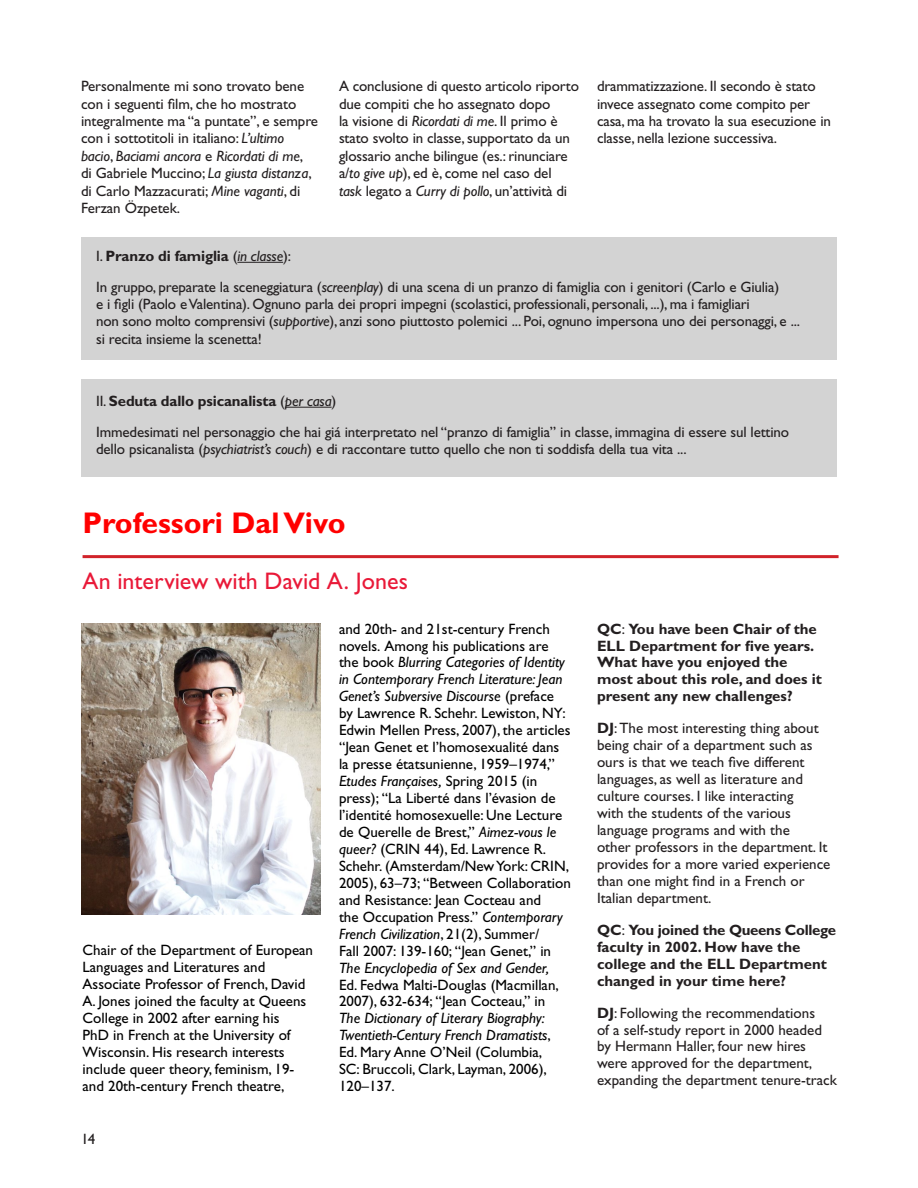
<style>
.page{position:relative;width:918px;height:1188px;background:#fff}
.page>*{position:absolute;margin:0;border:0;box-sizing:border-box;transform-origin:0 0}
.t1{font:700 30px "Gill Sans Std";color:#f00}
.t2{font:24px "Gill Sans Std";color:#e91938}
.t3{font:15px/17.4px "Gill Sans Std";letter-spacing:-.01em;color:#231f20}
.t4{font:15px/17px "Gill Sans Std";color:#000}
.t5{font:700 15px/17px "Gill Sans Std";color:#231f20}
.s1{font-style:italic}
.s2{font-weight:400}
.s3{font-weight:400;font-style:italic}
.s4{font-weight:700}
</style>
<div class="page">
<div style="left:81px;top:238px;width:756px;height:122px;background:#d3d3d3"></div>
<div style="left:81px;top:380px;width:756px;height:97px;background:#d3d3d3"></div>
<hr style="left:237px;top:262px;width:46px;height:1px;background:#231f20">
<hr style="left:285px;top:407px;width:47px;height:1px;background:#231f20">
<hr style="left:83px;top:555px;width:756px;height:3px;background:#d1232a">
<img style="left:81px;top:623px;width:240px;height:292px">
<p class="t3" style="left:81px;top:78px;width:239px">Personalmente mi sono trovato bene con i seguenti film, che ho mostrato integralmente ma “a puntate”, e sempre con i sottotitoli in italiano: <span class="s1">L’ultimo bacio</span>, <span class="s1">Baciami ancora</span> e <span class="s1">Ricordati di me</span>,<br>di Gabriele Muccino; <span class="s1">La giusta distanza</span>, di Carlo Mazzacurati; <span class="s1">Mine vaganti</span>, di Ferzan Özpetek.</p>
<p class="t3" style="left:339px;top:78px;width:242px">A conclusione di questo articolo riporto due compiti che ho assegnato dopo<br>la visione di <span class="s1">Ricordati di me</span>. Il primo è stato svolto in classe, supportato da un glossario anche bilingue (es.: rinunciare a/<span class="s1">to give up</span>), ed è, come nel caso del<br><span class="s1">task</span> legato a <span class="s1">Curry di pollo</span>, un’attività di</p>
<p class="t3" style="left:597px;top:78px;width:235px">drammatizzazione. Il secondo è stato invece assegnato come compito per casa, ma ha trovato la sua esecuzione in classe, nella lezione successiva.</p>
<p class="t5" style="left:96px;top:247px;width:197px"><span class="s2">I.</span> Pranzo di famiglia <span class="s2">(</span><span class="s3">in classe</span><span class="s2">):</span></p>
<p class="t3" style="left:96px;top:278px;width:706px">In gruppo, preparate la sceneggiatura (<span class="s1">screenplay</span>) di una scena di un pranzo di famiglia con i genitori (Carlo e Giulia)<br>e i figli (Paolo e Valentina). Ognuno parla dei propri impegni (scolastici, professionali, personali, ...), ma i famigliari<br>non sono molto comprensivi (<span class="s1">supportive</span>), anzi sono piuttosto polemici ... Poi, ognuno impersona uno dei personaggi, e ... si recita insieme la scenetta!</p>
<p class="t5" style="left:96px;top:392px;width:242px"><span class="s2">II.</span> Seduta dallo psicanalista <span class="s2">(</span><span class="s3">per casa</span><span class="s2">)</span></p>
<p class="t3" style="left:96px;top:423px;width:695px">Immedesimati nel personaggio che hai giá interpretato nel “pranzo di famiglia” in classe, immagina di essere sul lettino dello psicanalista (<span class="s1">psychiatrist’s couch</span>) e di raccontare tutto quello che non ti soddisfa della tua vita ...</p>
<p class="t1" style="left:83px;top:506px;width:265px">Professori Dal Vivo</p>
<p class="t2" style="left:83px;top:567px;width:327px">An interview with David A. Jones</p>
<p class="t4" style="left:83px;top:942px;width:232px">Chair of the Department of European Languages and Literatures and Associate Professor of French, David A. Jones joined the faculty at Queens College in 2002 after earning his<br>PhD in French at the University of Wisconsin. His research interests include queer theory, feminism, 19- and 20th-century French theatre,</p>
<p class="t3" style="left:81px;top:1131px;width:16px">14</p>
<p class="t4" style="left:339px;top:620px;width:233px">and 20th- and 21st-century French novels. Among his publications are the book <span class="s1">Blurring Categories of Identity in Contemporary French Literature: Jean Genet’s Subversive Discourse</span> (preface by Lawrence R. Schehr. Lewiston, NY:<br>Edwin Mellen Press, 2007), the articles “Jean Genet et l’homosexualité dans la presse étatsunienne, 1959–1974,” <span class="s1">Etudes Françaises,</span> Spring 2015 (in press); “La Liberté dans l’évasion de l’identité homosexuelle: Une Lecture de Querelle de Brest,” <span class="s1">Aimez-vous le queer?</span> (CRIN 44), Ed. Lawrence R.<br>Schehr. (Amsterdam/New York: CRIN, 2005), 63–73; “Between Collaboration and Resistance: Jean Cocteau and<br>the Occupation Press.” <span class="s1">Contemporary French Civilization</span>, 21(2), Summer/<br>Fall 2007: 139-160; “Jean Genet,” in <span class="s1">The Encyclopedia of Sex and Gender, </span>Ed. Fedwa Malti-Douglas (Macmillan, 2007), 632-634; “Jean Cocteau,” in<br><span class="s1">The Dictionary of Literary Biography:<br>Twentieth-Century French Dramatists</span>, Ed. Mary Anne O’Neil (Columbia,<br>SC: Bruccoli, Clark, Layman, 2006), 120–137.</p>
<p class="t5" style="left:597px;top:620px;width:226px">QC<span class="s2">:</span> You have been Chair of the<br>ELL Department for five years.<br>What have you enjoyed the most about this role, and does it present any new challenges?</p>
<p class="t3" style="left:597px;top:720px;width:235px;line-height:17px"><span class="s4">DJ</span>: The most interesting thing about being chair of a department such as ours is that we teach five different languages, as well as literature and culture courses. I like interacting<br>with the students of the various language programs and with the<br>other professors in the department. It provides for a more varied experience than one might find in a French or Italian department.</p>
<p class="t5" style="left:597px;top:921px;width:241px">QC<span class="s2">:</span> You joined the Queens College faculty in 2002. How have the college and the ELL Department changed in your time here?</p>
<p class="t3" style="left:597px;top:1004px;width:241px;line-height:17px"><span class="s4">DJ</span>: Following the recommendations<br>of a self-study report in 2000 headed by Hermann Haller, four new hires were approved for the department, expanding the department tenure-track</p>
</div>
